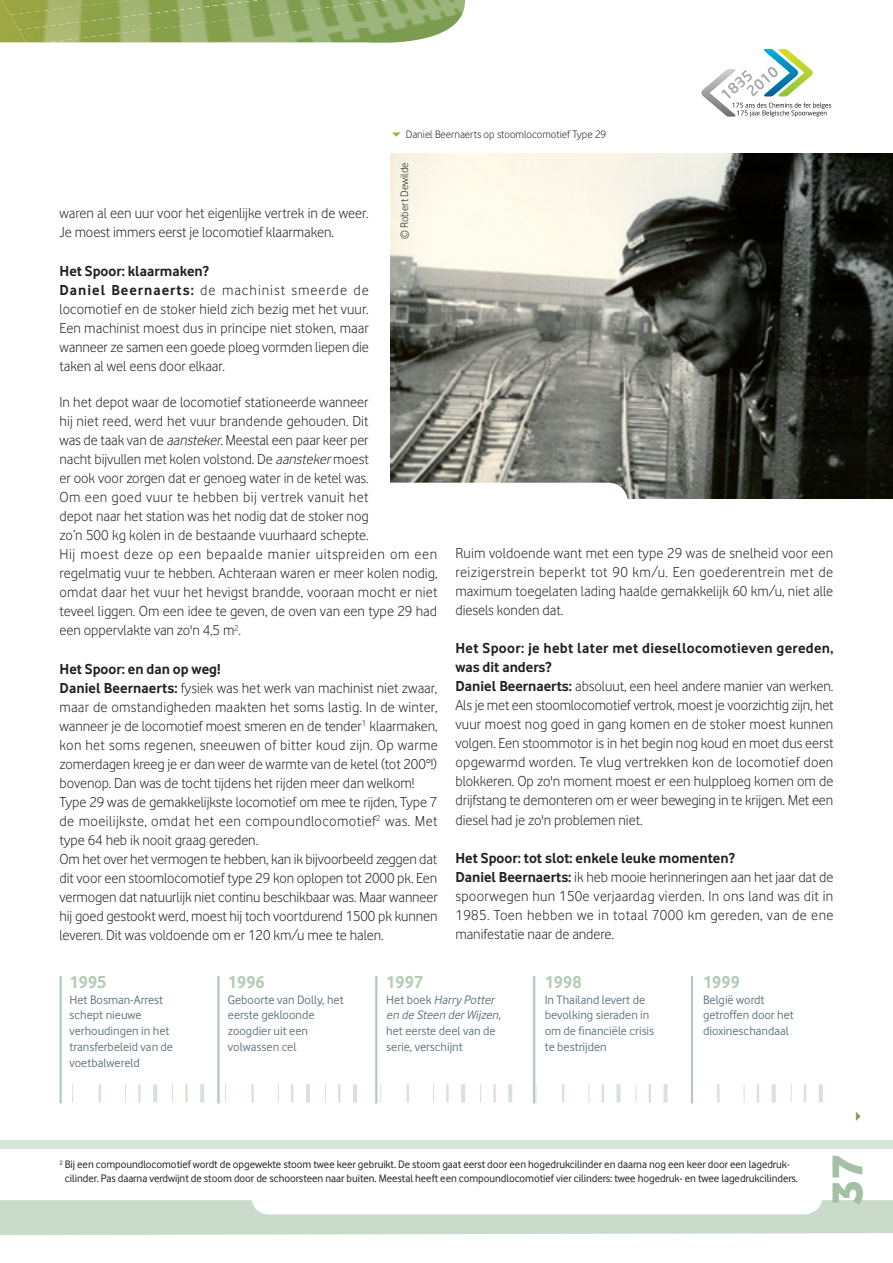
<style>
.page{position:relative;width:893px;height:1263px;background:#fff}
.page>*{position:absolute;margin:0;border:0;box-sizing:border-box;transform-origin:0 0}
.t1{font:45px "Vodafone Ex B";color:#a4c1a7}
.t2{font:700 18px "Vodafone Rg";color:#b4ccb6}
.t3{font:15px/19px "Vodafone Lt";letter-spacing:-.005em;color:#231f20;text-align:justify}
.t4{font:700 15px "Vodafone Rg";color:#231f20}
.t5{font:700 15px/19px "Vodafone Rg";letter-spacing:.02em;color:#231f20}
.t6{font:12.75px/15.8px "Vodafone Rg";color:#647882}
.t7{font:italic 12.75px/15.8px "Vodafone Rg";color:#647882}
.t8{font:11.25px/13.5px "Vodafone Rg";letter-spacing:-.005em;color:#231f20}
.t9{font:11.25px "Vodafone Lt";color:#231f20}
.s1{font-family:"Vodafone Rg";font-weight:700}
.s2{font-style:italic}
.s3{font-style:normal}
</style>
<div class="page">
<svg style="left:0;top:1200px;width:893px;height:35px"></svg>
<div style="left:0;top:1140px;width:893px;height:9px;background:#d7e4d7"></div>
<hr style="left:60px;top:976px;width:2px;height:127px;background:#b4ccb6">
<hr style="left:375px;top:976px;width:2px;height:127px;background:#b4ccb6">
<hr style="left:691px;top:976px;width:2px;height:127px;background:#b4ccb6">
<hr style="left:217px;top:976px;width:3px;height:127px;background:#b4ccb6">
<hr style="left:533px;top:976px;width:2px;height:127px;background:#b4ccb6">
<svg style="left:72px;top:1084px;width:1px;height:18px"></svg>
<svg style="left:125px;top:1084px;width:1px;height:18px"></svg>
<hr style="left:138px;top:1084px;width:3px;height:18px;background:#d6e3d6">
<hr style="left:153px;top:1084px;width:4px;height:18px;background:#d6e3d6">
<svg style="left:99px;top:1084px;width:2px;height:18px"></svg>
<svg style="left:172px;top:1084px;width:1px;height:18px"></svg>
<hr style="left:185px;top:1084px;width:3px;height:18px;background:#d6e3d6">
<hr style="left:200px;top:1084px;width:4px;height:18px;background:#d6e3d6">
<svg style="left:380px;top:1084px;width:1px;height:18px"></svg>
<svg style="left:433px;top:1084px;width:1px;height:18px"></svg>
<hr style="left:446px;top:1084px;width:3px;height:18px;background:#d6e3d6">
<hr style="left:461px;top:1084px;width:4px;height:18px;background:#d6e3d6">
<svg style="left:407px;top:1084px;width:2px;height:18px"></svg>
<svg style="left:480px;top:1084px;width:1px;height:18px"></svg>
<hr style="left:493px;top:1084px;width:3px;height:18px;background:#d6e3d6">
<hr style="left:508px;top:1084px;width:4px;height:18px;background:#d6e3d6">
<svg style="left:744px;top:1084px;width:1px;height:18px"></svg>
<svg style="left:757px;top:1084px;width:2px;height:18px"></svg>
<hr style="left:772px;top:1084px;width:4px;height:18px;background:#d6e3d6">
<hr style="left:717px;top:1084px;width:3px;height:18px;background:#d6e3d6">
<svg style="left:791px;top:1084px;width:1px;height:18px"></svg>
<svg style="left:804px;top:1084px;width:2px;height:18px"></svg>
<hr style="left:819px;top:1084px;width:4px;height:18px;background:#d6e3d6">
<svg style="left:225px;top:1084px;width:1px;height:18px"></svg>
<svg style="left:278px;top:1084px;width:1px;height:18px"></svg>
<svg style="left:291px;top:1084px;width:2px;height:18px"></svg>
<hr style="left:306px;top:1084px;width:4px;height:18px;background:#d6e3d6">
<hr style="left:251px;top:1084px;width:3px;height:18px;background:#d6e3d6">
<svg style="left:325px;top:1084px;width:1px;height:18px"></svg>
<hr style="left:338px;top:1084px;width:3px;height:18px;background:#d6e3d6">
<hr style="left:353px;top:1084px;width:4px;height:18px;background:#d6e3d6">
<svg style="left:536px;top:1084px;width:1px;height:18px"></svg>
<svg style="left:588px;top:1084px;width:1px;height:18px"></svg>
<svg style="left:602px;top:1084px;width:2px;height:18px"></svg>
<svg style="left:616px;top:1084px;width:4px;height:18px"></svg>
<svg style="left:562px;top:1084px;width:2px;height:18px"></svg>
<svg style="left:636px;top:1084px;width:1px;height:18px"></svg>
<svg style="left:649px;top:1084px;width:2px;height:18px"></svg>
<svg style="left:664px;top:1084px;width:4px;height:18px"></svg>
<svg style="left:0;top:0;width:267px;height:43px"></svg>
<img style="left:267px;top:0;width:198px;height:43px">
<img style="left:19px;top:0;width:369px;height:42px">
<img style="left:123px;top:15px;width:161px;height:27px">
<img style="left:10px;top:0;width:249px;height:30px">
<img style="left:2px;top:0;width:129px;height:15px">
<img style="left:46px;top:33px;width:83px;height:9px">
<svg style="left:701px;top:49px;width:130px;height:68px"></svg>
<img style="left:390px;top:153px;width:503px;height:346px">
<svg style="left:390px;top:483px;width:238px;height:16px"></svg>
<p class="t9" style="left:406px;top:128px;width:202px">Daniel Beernaerts op stoomlocomotief Type 29</p>
<p class="t9" style="left:398px;top:239px;width:78px;rotate:-90deg">© Robert Dewilde</p>
<p class="t3" style="left:60px;top:204px;width:311px">waren al een uur voor het eigenlijke vertrek in de weer.<br>Je moest immers eerst je locomotief klaarmaken.</p>
<p class="t4" style="left:60px;top:262px;width:151px">Het Spoor: klaarmaken?</p>
<p class="t3" style="left:60px;top:280px;width:311px"><span class="s1">Daniel Beernaerts:</span> de machinist smeerde de locomotief en de stoker hield zich bezig met het vuur.<br>Een machinist moest dus in principe niet stoken, maar wanneer ze samen een goede ploeg vormden liepen die taken al wel eens door elkaar.</p>
<p class="t3" style="left:60px;top:392px;width:379px;text-align:left">In het depot waar de locomotief stationeerde wanneer<br>hij niet reed, werd het vuur brandende gehouden. Dit<br>was de taak van de <span class="s2">aansteker.</span>Meestal een paar keer per<br>nacht bijvullen met kolen volstond. De <span class="s2">aansteker</span>moest<br>er ook voor zorgen dat er genoeg water in de ketel was.<br>Om een goed vuur te hebben bij vertrek vanuit het<br>depot naar het station was het nodig dat de stoker nog<br>zo’n 500 kg kolen in de bestaande vuurhaard schepte.<br>Hij moest deze op een bepaalde manier uitspreiden om een regelmatig vuur te hebben. Achteraan waren er meer kolen nodig, omdat daar het vuur het hevigst brandde, vooraan mocht er niet teveel liggen. Om een idee te geven, de oven van een type 29 had een oppervlakte van zo'n 4,5 m<sup>2</sup>.</p>
<p class="t4" style="left:60px;top:660px;width:162px">Het Spoor: en dan op weg!</p>
<p class="t3" style="left:60px;top:678px;width:380px;text-align:left"><span class="s1">Daniel Beernaerts:</span> fysiek was het werk van machinist niet zwaar, maar de omstandigheden maakten het soms lastig. In de winter, wanneer je de locomotief moest smeren en de tender<sup>1</sup> klaarmaken, kon het soms regenen, sneeuwen of bitter koud zijn. Op warme zomerdagen kreeg je er dan weer de warmte van de ketel (tot 200°!) bovenop. Dan was de tocht tijdens het rijden meer dan welkom!<br>Type 29 was de gemakkelijkste locomotief om mee te rijden, Type 7 de moeilijkste, omdat het een compoundlocomotief<sup>2</sup> was. Met type 64 heb ik nooit graag gereden.<br>Om het over het vermogen te hebben, kan ik bijvoorbeeld zeggen dat dit voor een stoomlocomotief type 29 kon oplopen tot 2000 pk. Een vermogen dat natuurlijk niet continu beschikbaar was. Maar wanneer hij goed gestookt werd, moest hij toch voortdurend 1500 pk kunnen leveren. Dit was voldoende om er 120 km/u mee te halen.</p>
<p class="t3" style="left:455px;top:543px;width:379px">Ruim voldoende want met een type 29 was de snelheid voor een reizigerstrein beperkt tot 90 km/u. Een goederentrein met de maximum toegelaten lading haalde gemakkelijk 60 km/u, niet alle diesels konden dat.</p>
<p class="t5" style="left:455px;top:638px;width:380px">Het Spoor: je hebt later met diesellocomotieven gereden, was dit anders?</p>
<p class="t3" style="left:455px;top:676px;width:380px"><span class="s1">Daniel Beernaerts:</span> absoluut, een heel andere manier van werken.<br>Als je met een stoomlocomotief vertrok, moest je voorzichtig zijn, het vuur moest nog goed in gang komen en de stoker moest kunnen volgen. Een stoommotor is in het begin nog koud en moet dus eerst opgewarmd worden. Te vlug vertrekken kon de locomotief doen blokkeren. Op zo'n moment moest er een hulpploeg komen om de drijfstang te demonteren om er weer beweging in te krijgen. Met een diesel had je zo'n problemen niet.</p>
<p class="t4" style="left:455px;top:849px;width:281px">Het Spoor: tot slot: enkele leuke momenten?</p>
<p class="t3" style="left:455px;top:867px;width:380px"><span class="s1">Daniel Beernaerts:</span> ik heb mooie herinneringen aan het jaar dat de spoorwegen hun 150e verjaardag vierden. In ons land was dit in 1985. Toen hebben we in totaal 7000 km gereden, van de ene manifestatie naar de andere.</p>
<p class="t2" style="left:70px;top:971px;width:38px">1995</p>
<p class="t6" style="left:70px;top:991px;width:105px">Het Bosman-Arrest schept nieuwe verhoudingen in het transferbeleid van de voetbalwereld</p>
<p class="t2" style="left:228px;top:971px;width:38px">1996</p>
<p class="t6" style="left:228px;top:991px;width:117px">Geboorte van Dolly, het eerste gekloonde zoogdier uit een volwassen cel</p>
<p class="t2" style="left:386px;top:971px;width:38px">1997</p>
<p class="t7" style="left:386px;top:991px;width:119px"><span class="s3">H e t b o e k</span> Harry Potter en de Steen derWijzen,</p>
<p class="t6" style="left:386px;top:1023px;width:111px">het eerste deel van de serie, verschijnt</p>
<p class="t2" style="left:545px;top:971px;width:38px">1998</p>
<p class="t6" style="left:545px;top:991px;width:111px">In Thailand levert de bevolking sieraden in om de financiële crisis te bestrijden</p>
<p class="t2" style="left:703px;top:971px;width:38px">1999</p>
<p class="t6" style="left:703px;top:991px;width:92px">België wordt getroffen door het dioxineschandaal</p>
<p class="t8" style="left:65px;top:1158px;width:735px;text-indent:-5px"><sup>2</sup> Bij een compoundlocomotief wordt de opgewekte stoom twee keer gebruikt. De stoom gaat eerst door een hogedrukcilinder en daarna nog een keer door een lagedruk&shy;cilinder. Pas daarna verdwijnt de stoom door de schoorsteen naar buiten. Meestal heeft een compoundlocomotief vier cilinders: twee hogedruk- en twee lagedrukcilinders.</p>
<h1 class="t1" style="left:819px;top:1205px;width:52px;rotate:-90deg">37</h1>
</div>
